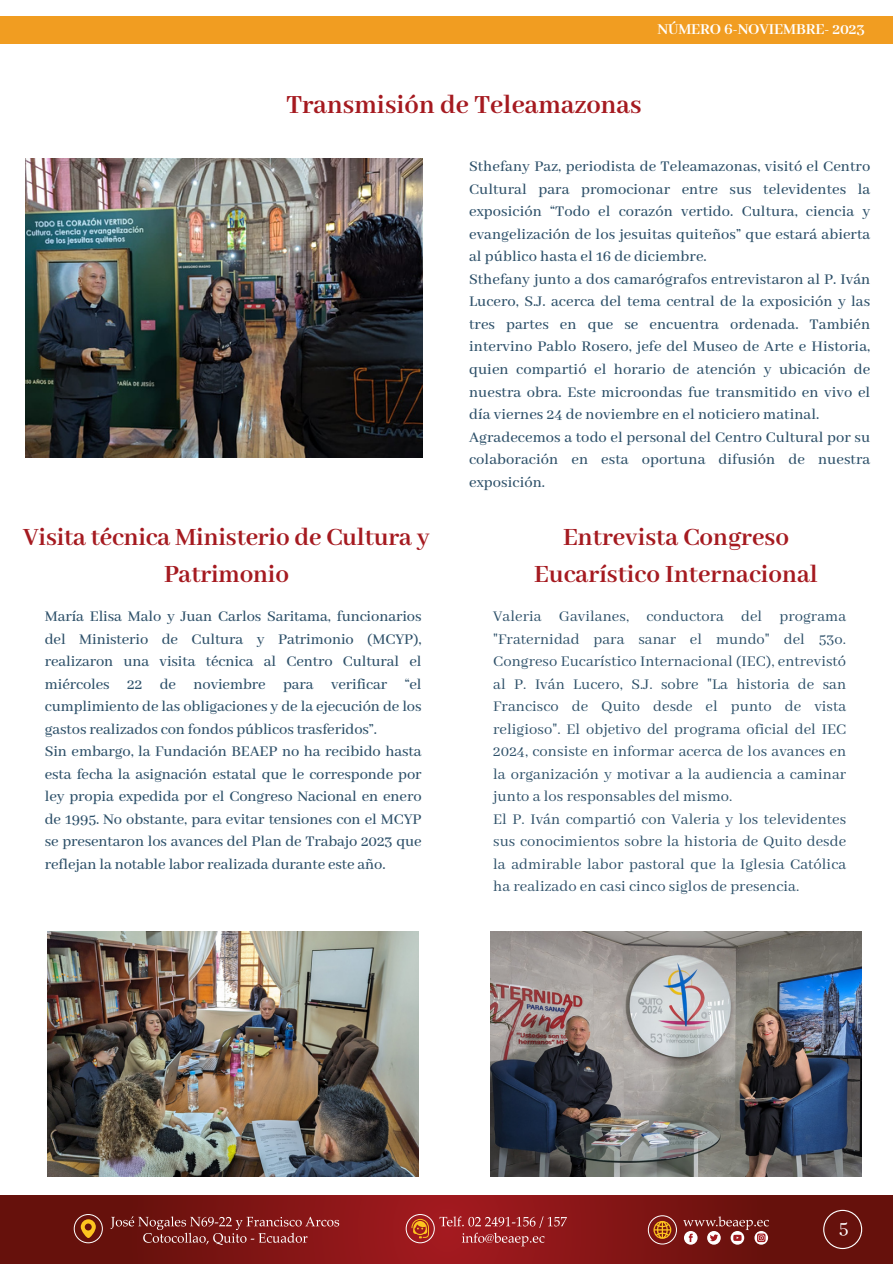
<style>
.page{position:relative;width:893px;height:1264px;background:#fff}
.page>*{position:absolute;margin:0;border:0;box-sizing:border-box;transform-origin:0 0}
.t1{font:700 28.5px "Abhaya Libre";color:#a51a20}
.t2{font:700 27px/37.2px "Abhaya Libre";color:#a51a20;text-align:center}
.t3{font:21px "Abhaya Libre";color:#fff}
.t4{font:500 16.5px/22.5px "Abhaya Libre";letter-spacing:.005em;color:#2d5069;text-align:justify}
.t5{font:16.5px/22.5px "Abhaya Libre";letter-spacing:.005em;color:#2d5069;text-align:justify}
.t6{font:700 16.5px "Abhaya Libre";letter-spacing:-.005em;color:#fff}
</style>
<div class="page">
<svg style="left:0;top:1195px;width:892px;height:68px;background:#7b1513"></svg>
<svg style="left:111px;top:1216px;width:228px;height:28px;background:#8b3331"></svg>
<svg style="left:439px;top:1216px;width:128px;height:30px;background:#a63438"></svg>
<div style="left:405px;top:1213px;width:30px;height:30px;border:1px solid #fff;border-radius:50%"></div>
<svg style="left:411px;top:1218px;width:18px;height:20px"></svg>
<div style="left:647px;top:1215px;width:30px;height:29px;border:1px solid #fff;border-radius:50%"></div>
<svg style="left:653px;top:1220px;width:18px;height:18px"></svg>
<div style="left:74px;top:1213px;width:29px;height:30px;border:1px solid #fff;border-radius:50%"></div>
<svg style="left:81px;top:1219px;width:15px;height:19px"></svg>
<svg style="left:684px;top:1230px;width:13px;height:14px"></svg>
<div style="left:730px;top:1230px;width:14px;height:14px;background:#fff;border-radius:50%"></div>
<svg style="left:707px;top:1230px;width:13px;height:14px"></svg>
<svg style="left:754px;top:1230px;width:14px;height:14px"></svg>
<svg style="left:683px;top:1216px;width:85px;height:25px;background:#934947"></svg>
<div style="left:823px;top:1209px;width:39px;height:39px;border:1px solid #fff;border-radius:50%"></div>
<div style="left:0;top:16px;width:892px;height:27px;background:#f19d21"></div>
<img style="left:490px;top:931px;width:371px;height:245px">
<img style="left:47px;top:931px;width:372px;height:245px">
<img style="left:26px;top:158px;width:396px;height:300px">
<p class="t6" style="left:657px;top:20px;width:209px">NÚMERO 6-NOVIEMBRE- 2023</p>
<p class="t1" style="left:286px;top:89px;width:357px">Transmisión de Teleamazonas</p>
<p class="t2" style="left:23px;top:519px;width:408px">Visita técnica Ministerio de Cultura y<br>Patrimonio</p>
<p class="t4" style="left:45px;top:606px;width:378px">María Elisa Malo y Juan Carlos Saritama, funcionarios del Ministerio de Cultura y Patrimonio (MCYP), realizaron una visita técnica al Centro Cultural el miércoles 22 de noviembre para verificar “el cumplimiento de las obligaciones y de la ejecución de los gastos realizados con fondos públicos trasferidos”.</p>
<p class="t4" style="left:45px;top:741px;width:378px">Sin embargo, la Fundación BEAEP no ha recibido hasta esta fecha la asignación estatal que le corresponde por ley propia expedida por el Congreso Nacional en enero de 1995. No obstante, para evitar tensiones con el MCYP se presentaron los avances del Plan de Trabajo 2023 que reflejan la notable labor realizada durante este año.</p>
<p class="t4" style="left:469px;top:156px;width:402px">Sthefany Paz, periodista de Teleamazonas, visitó el Centro Cultural para promocionar entre sus televidentes la exposición “Todo el corazón vertido. Cultura, ciencia y evangelización de los jesuitas quiteños” que estará abierta al público hasta el 16 de diciembre.</p>
<p class="t4" style="left:469px;top:268px;width:402px">Sthefany junto a dos camarógrafos entrevistaron al P. Iván Lucero, S.J. acerca del tema central de la exposición y las tres partes en que se encuentra ordenada. También intervino Pablo Rosero, jefe del Museo de Arte e Historia, quien compartió el horario de atención y ubicación de nuestra obra. Este microondas fue transmitido en vivo el día viernes 24 de noviembre en el noticiero matinal.</p>
<p class="t4" style="left:469px;top:426px;width:402px">Agradecemos a todo el personal del Centro Cultural por su colaboración en esta oportuna difusión de nuestra exposición.</p>
<p class="t2" style="left:534px;top:519px;width:285px">Entrevista Congreso<br>Eucarístico Internacional</p>
<p class="t5" style="left:493px;top:606px;width:354px">Valeria Gavilanes, conductora del programa "Fraternidad para sanar el mundo" del 53o.<br>Congreso Eucarístico Internacional (IEC), entrevistó al P. Iván Lucero, S.J. sobre "La historia de san Francisco de Quito desde el punto de vista religioso". El objetivo del programa oficial del IEC 2024, consiste en informar acerca de los avances en la organización y motivar a la audiencia a caminar junto a los responsables del mismo.</p>
<p class="t5" style="left:493px;top:808px;width:354px">El P. Iván compartió con Valeria y los televidentes sus conocimientos sobre la historia de Quito desde la admirable labor pastoral que la Iglesia Católica ha realizado en casi cinco siglos de presencia.</p>
<p class="t3" style="left:838px;top:1216px;width:11px">5</p>
</div>
